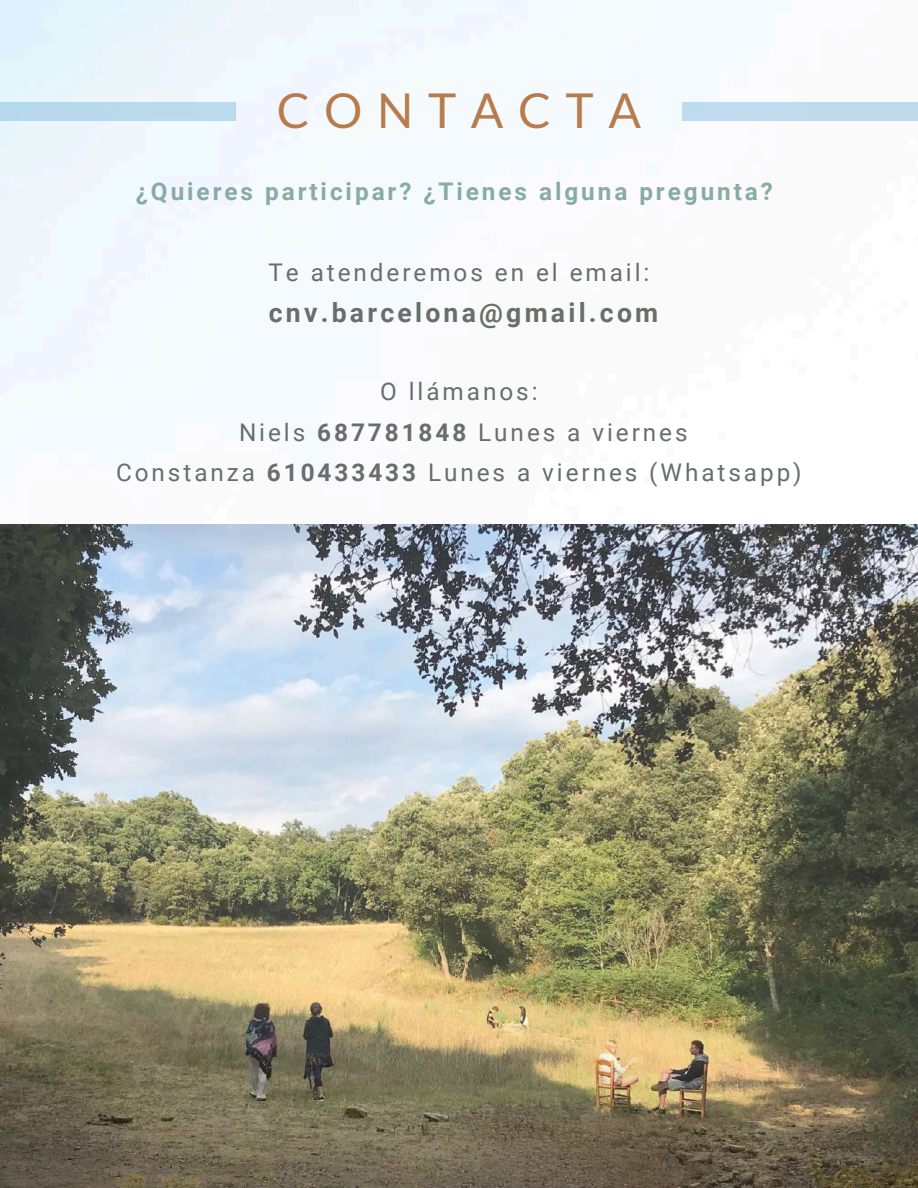
<style>
.page{position:relative;width:918px;height:1188px;background:#fff}
.page>*{position:absolute;margin:0;border:0;box-sizing:border-box;transform-origin:0 0}
.t1{font:48px "Lato";letter-spacing:.305em;color:#b87b4d}
.t2{font:700 26.7px "Roboto";letter-spacing:.12em;color:#6a6e6b}
.t3{font:24.3px/40.5px "Roboto";letter-spacing:.12em;color:#6a6e6b;text-align:center}
.t4{font:700 24.3px "Roboto";letter-spacing:.12em;color:#88aba3}
.s1{font-weight:700}
</style>
<div class="page">
<div style="left:683px;top:102px;width:235px;height:19px;background:#c0dced"></div>
<div style="left:0;top:102px;width:235px;height:19px;background:#b7d9eb"></div>
<img style="left:0;top:524px;width:918px;height:664px">
<h1 class="t1" style="left:277px;top:81px;width:366px">CONTACTA</h1>
<p class="t4" style="left:136px;top:178px;width:639px">¿Quieres participar? ¿Tienes alguna pregunta?</p>
<p class="t3" style="left:268px;top:253px;width:383px">Te atenderemos en el email:</p>
<p class="t2" style="left:269px;top:297px;width:391px">cnv.barcelona@gmail.com</p>
<p class="t3" style="left:116px;top:372px;width:687px">O llámanos:<br>Niels <span class="s1">687781848</span> Lunes a viernes<br>Constanza <span class="s1">610433433</span> Lunes a viernes (Whatsapp)</p>
</div>
